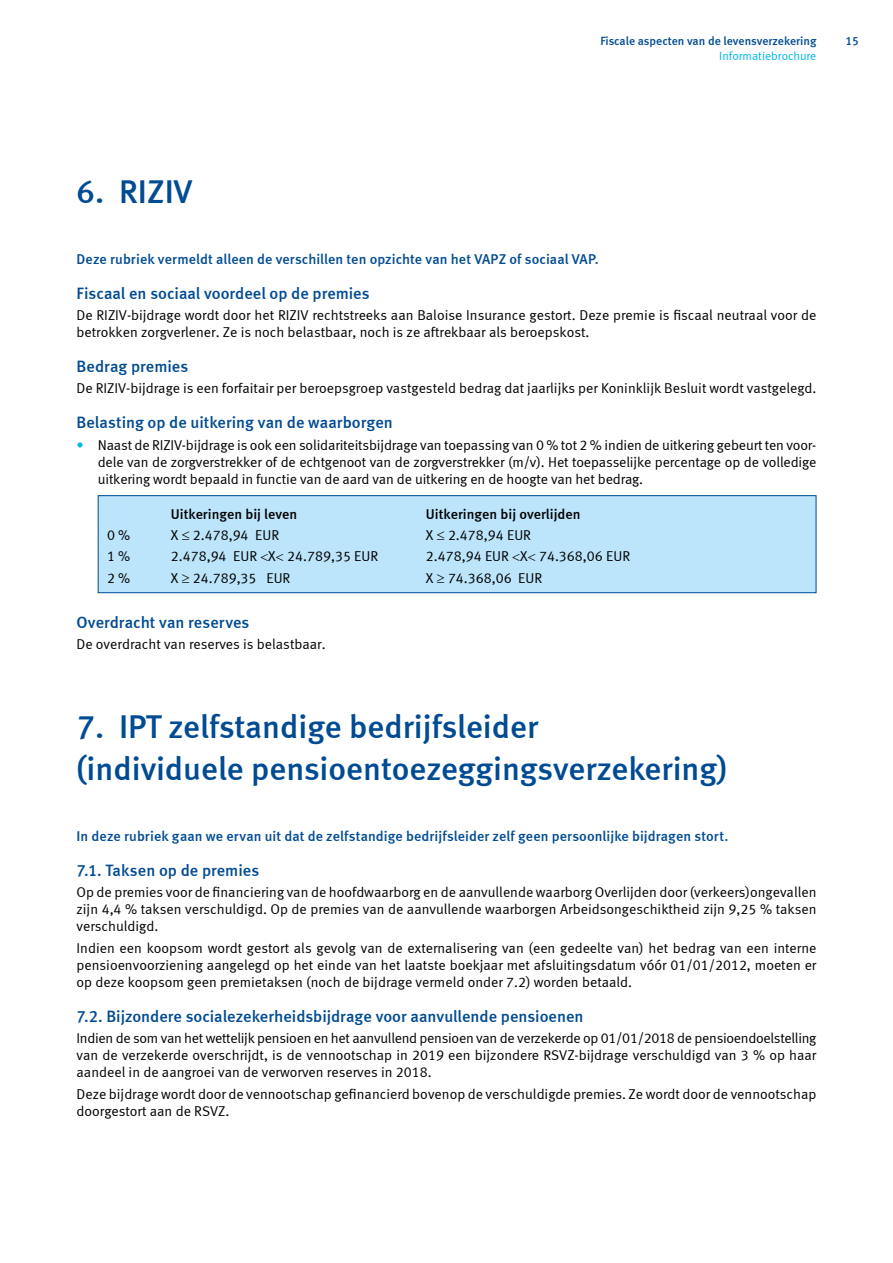
<style>
.page{position:relative;width:893px;height:1263px;background:#fff}
.page>*{position:absolute;margin:0;border:0;box-sizing:border-box;transform-origin:0 0}
.t1{font:33px/42px "Meta Medium LF";color:#004b93}
.t2{font:16.5px "Meta Medium LF";color:#004b93}
.t3{font:14.25px/17.1px "Meta Normal LF";color:#000;text-align:justify}
.t4{font:14.25px "Meta Medium LF";letter-spacing:.005em;color:#004b93}
.t5{font:14.25px "Meta Medium LF";color:#000}
.t6{font:12px "Meta Medium LF";color:#004b93}
.t7{font:12px "Meta Normal LF";color:#00b6ed}
.s1{color:#00b6ed}
</style>
<div class="page">
<div style="left:98px;top:496px;width:718px;height:97px;background:#bce4fa"></div>
<div style="left:98px;top:495px;width:718px;height:98px;border:1px solid #004b93"></div>
<p class="t6" style="left:600px;top:34px;width:218px">Fiscale aspecten van de levensverzekering</p>
<p class="t7" style="left:719px;top:48px;width:99px">Informatiebrochure</p>
<p class="t6" style="left:845px;top:34px;width:15px">15</p>
<h1 class="t1" style="left:77px;top:170px;width:117px">6. RIZIV</h1>
<p class="t4" style="left:77px;top:250px;width:524px">Deze rubriek vermeldt alleen de verschillen ten opzichte van het VAPZ of sociaal VAP.</p>
<p class="t2" style="left:77px;top:283px;width:295px">Fiscaal en sociaal voordeel op de premies</p>
<p class="t3" style="left:77px;top:306px;width:741px">De RIZIV-bijdrage wordt door het RIZIV rechtstreeks aan Baloise Insurance gestort. Deze premie is fiscaal neutraal voor de betrokken zorgverlener. Ze is noch belastbaar, noch is ze aftrekbaar als beroepskost.</p>
<p class="t2" style="left:77px;top:357px;width:113px">Bedrag premies</p>
<p class="t3" style="left:77px;top:380px;width:741px">De RIZIV-bijdrage is een forfaitair per beroepsgroep vastgesteld bedrag dat jaarlijks per Koninklijk Besluit wordt vastgelegd.</p>
<p class="t2" style="left:77px;top:413px;width:318px">Belasting op de uitkering van de waarborgen</p>
<p class="t3" style="left:98px;top:436px;width:720px;text-indent:-21px"><span class="s1">•</span> Naast de RIZIV-bijdrage is ook een solidariteitsbijdrage van toepassing van 0 % tot 2 % indien de uitkering gebeurt ten voor&shy;dele van de zorgverstrekker of de echtgenoot van de zorgverstrekker (m/v). Het toepasselijke percentage op de volledige uitkering wordt bepaald in functie van de aard van de uitkering en de hoogte van het bedrag.</p>
<p class="t5" style="left:171px;top:506px;width:128px">Uitkeringen bij leven</p>
<p class="t5" style="left:426px;top:506px;width:156px">Uitkeringen bij overlijden</p>
<p class="t3" style="left:107px;top:526px;width:25px">0 %</p>
<p class="t3" style="left:171px;top:526px;width:110px">X ≤ 2.478,94 EUR</p>
<p class="t3" style="left:426px;top:526px;width:107px">X ≤ 2.478,94 EUR</p>
<p class="t3" style="left:107px;top:548px;width:25px">1 %</p>
<p class="t3" style="left:171px;top:548px;width:209px">2.478,94 EUR X 24.789,35 EUR</p>
<p class="t3" style="left:426px;top:548px;width:206px">2.478,94 EUR X 74.368,06 EUR</p>
<p class="t3" style="left:107px;top:569px;width:25px">2 %</p>
<p class="t3" style="left:171px;top:569px;width:121px">X ≥ 24.789,35 EUR</p>
<p class="t3" style="left:426px;top:569px;width:118px">X ≥ 74.368,06 EUR</p>
<p class="t2" style="left:77px;top:613px;width:174px">Overdracht van reserves</p>
<p class="t3" style="left:77px;top:636px;width:251px">De overdracht van reserves is belastbaar.</p>
<h1 class="t1" style="left:77px;top:705px;width:652px">7. IPT zelfstandige bedrijfsleider<br>(individuele pensioentoezeggingsverzekering)</h1>
<p class="t4" style="left:77px;top:827px;width:653px">In deze rubriek gaan we ervan uit dat de zelfstandige bedrijfsleider zelf geen persoonlijke bijdragen stort.</p>
<p class="t2" style="left:77px;top:860px;width:184px">7.1. Taksen op de premies</p>
<p class="t3" style="left:77px;top:883px;width:741px">Op de premies voor de financiering van de hoofdwaarborg en de aanvullende waarborg Overlijden door (verkeers)ongevallen zijn 4,4 % taksen verschuldigd. Op de premies van de aanvullende waarborgen Arbeidsongeschiktheid zijn 9,25 % taksen verschuldigd.</p>
<p class="t3" style="left:77px;top:939px;width:741px">Indien een koopsom wordt gestort als gevolg van de externalisering van (een gedeelte van) het bedrag van een interne pensioenvoorziening aangelegd op het einde van het laatste boekjaar met afsluitingsdatum vóór 01/01/2012, moeten er op deze koopsom geen premietaksen (noch de bijdrage vermeld onder 7.2) worden betaald.</p>
<p class="t2" style="left:77px;top:1007px;width:508px">7.2. Bijzondere socialezekerheidsbijdrage voor aanvullende pensioenen</p>
<p class="t3" style="left:77px;top:1029px;width:741px">Indien de som van het wettelijk pensioen en het aanvullend pensioen van de verzekerde op 01/01/2018 de pensioendoelstelling van de verzekerde overschrijdt, is de vennootschap in 2019 een bijzondere RSVZ-bijdrage verschuldigd van 3 % op haar aandeel in de aangroei van de verworven reserves in 2018.</p>
<p class="t3" style="left:77px;top:1085px;width:741px">Deze bijdrage wordt door de vennootschap gefinancierd bovenop de verschuldigde premies. Ze wordt door de vennootschap doorgestort aan de RSVZ.</p>
</div>
